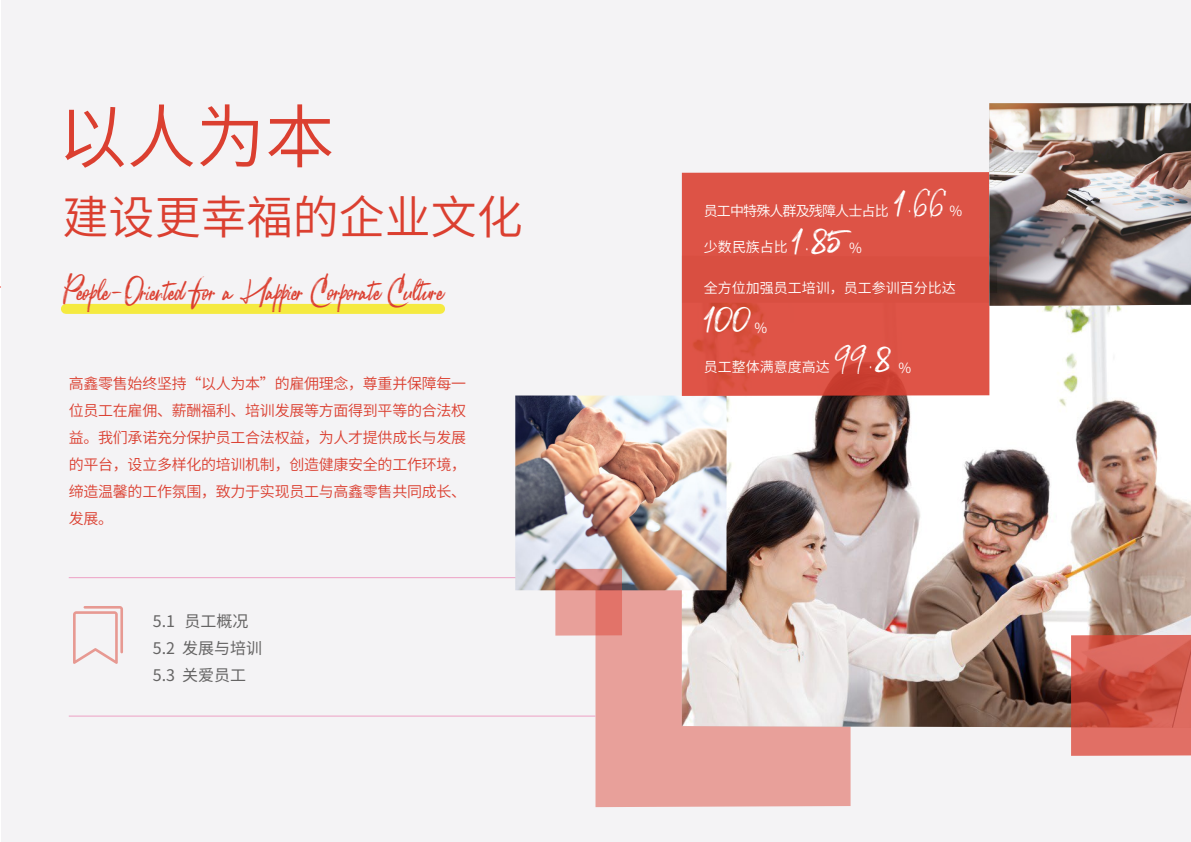
<style>
.page{position:relative;width:1191px;height:842px;background:#fff}
.page>*{position:absolute;margin:0;border:0;box-sizing:border-box;transform-origin:0 0}
.t1{font:69.2px "Source Han Sans CN";color:#db3f30}
.t2{font:46px "Source Han Sans CN";color:#db3f30}
.t3{font:36px "Zakynthos";color:#db3f30}
.t4{font:36px "Zakynthos";color:#fff}
.t5{font:16px/27px "Source Han Sans CN";color:#656464}
.t6{font:15px/27px "Source Han Sans CN";letter-spacing:-.02em;color:#db3f30;text-align:justify}
.t7{font:14px "Source Han Sans CN";color:#fff}
.t8{font:14px "Source Han Sans CN";letter-spacing:-.06em;color:#fff}
</style>
<div class="page">
<hr style="left:0;top:287px;width:40px;height:1px;background:#e83e30">
<div style="left:1px;top:0;width:1190px;height:841px;background:#f4f3f5"></div>
<div style="left:595px;top:590px;width:255px;height:217px;background:#e8a09a"></div>
<hr style="left:69px;top:716px;width:526px;height:1px;background:#eda0c4">
<hr style="left:69px;top:577px;width:615px;height:1px;background:#eda0c4">
<img style="left:682px;top:306px;width:509px;height:422px">
<img style="left:515px;top:395px;width:211px;height:195px">
<svg style="left:1071px;top:635px;width:120px;height:121px;background:#d25c4f"></svg>
<div style="left:682px;top:172px;width:307px;height:224px;background:#dd5346"></div>
<svg style="left:555px;top:569px;width:67px;height:67px;background:#d8837a"></svg>
<svg style="left:73px;top:606px;width:50px;height:58px"></svg>
<img style="left:989px;top:103px;width:202px;height:203px">
<div style="left:66px;top:304px;width:374px;height:10px;background:#f5ea40"></div>
<h1 class="t1" style="left:58px;top:98px;width:278px">以人为本</h1>
<h2 class="t2" style="left:63px;top:191px;width:462px">建设更幸福的企业文化</h2>
<h3 class="t3" style="left:65px;top:261px;width:379px">People-Oriented for a Happier Corporate Culture</h3>
<p class="t6" style="left:69px;top:370px;width:399px">高鑫零售始终坚持“以人为本”的雇佣理念，尊重并保障每一位员工在雇佣、薪酬福利、培训发展等方面得到平等的合法权益。我们承诺充分保护员工合法权益，为人才提供成长与发展的平台，设立多样化的培训机制，创造健康安全的工作环境，缔造温馨的工作氛围，致力于实现员工与高鑫零售共同成长、发展。</p>
<p class="t5" style="left:153px;top:608px;width:111px">5.1 员工概况<br>5.2 发展与培训<br>5.3 关爱员工</p>
<h3 class="t4" style="left:894px;top:174px;width:53px">1.66</h3>
<p class="t8" style="left:703px;top:203px;width:187px">员工中特殊人群及残障人士占比</p>
<p class="t7" style="left:949px;top:202px;width:14px">%</p>
<h3 class="t4" style="left:791px;top:211px;width:53px">1.85</h3>
<p class="t7" style="left:703px;top:239px;width:85px">少数民族占比</p>
<p class="t7" style="left:849px;top:240px;width:14px">%</p>
<p class="t7" style="left:703px;top:280px;width:253px">全方位加强员工培训，员工参训百分比达</p>
<h3 class="t4" style="left:703px;top:290px;width:49px">100</h3>
<p class="t7" style="left:703px;top:359px;width:127px">员工整体满意度高达</p>
<p class="t7" style="left:898px;top:359px;width:14px">%</p>
<p class="t7" style="left:754px;top:320px;width:14px">%</p>
<h3 class="t4" style="left:835px;top:329px;width:57px">99.8</h3>
</div>
